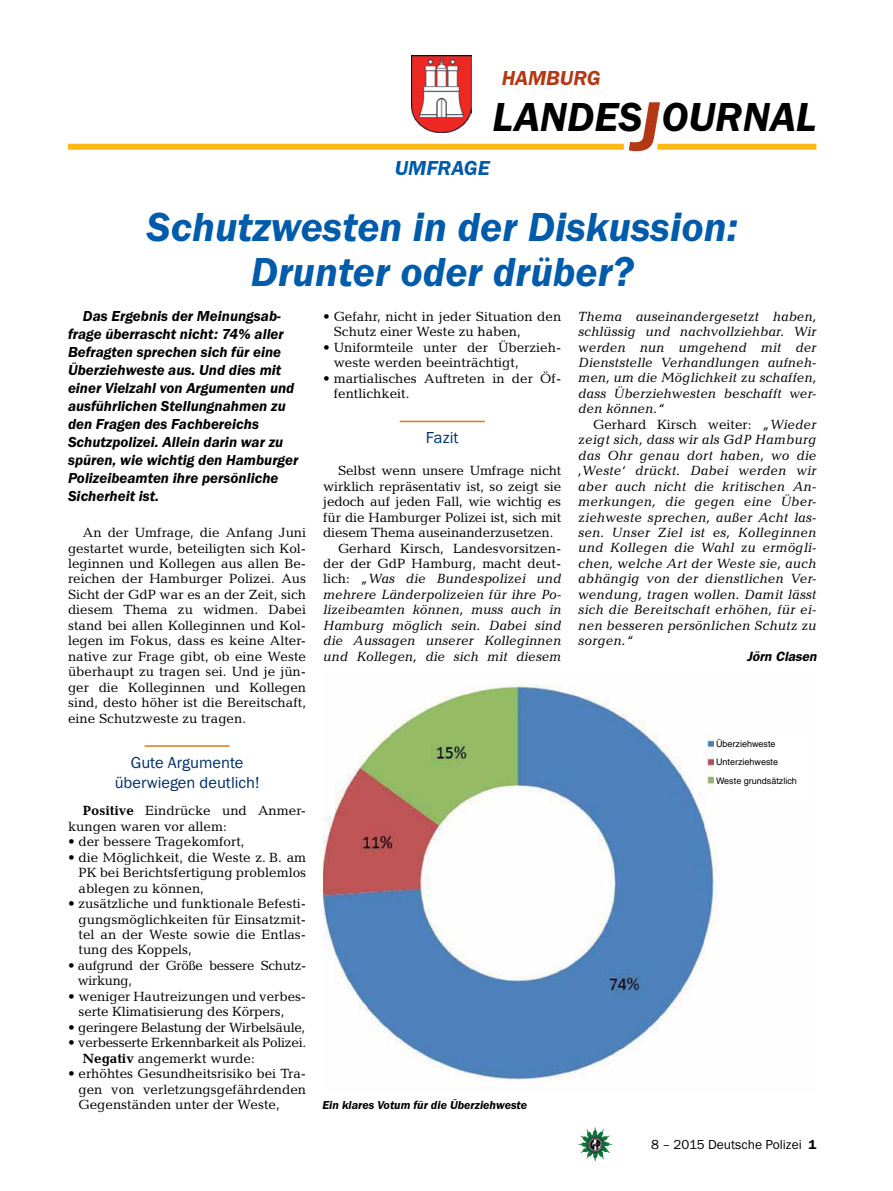
<style>
.page{position:relative;width:893px;height:1191px;background:#fff}
.page>*{position:absolute;margin:0;border:0;box-sizing:border-box;transform-origin:0 0}
._02__HEADLINE_3spalt{font:italic 600 42px/45px "Franklin Gothic Itc T";color:#005baa;text-align:center}
.t1{font:italic 600 42px "Franklin Gothic Itc T";color:#000}
.t2{font:italic 600 21px "Franklin Gothic Itc T";color:#b33916}
._01__RUBRIKENZEILE_o{font:italic 600 21px "Franklin Gothic Itc T";color:#005baa}
._21__ZÜ_C_2-zeilig{font:16.5px/19.5px "Franklin Gothic Itc T";color:#002f67;text-align:center}
._08__VORSPANN{font:italic 600 15px/18px "Franklin Gothic Itc T";color:#000}
._09__GRUNDTEXT___Blo{font:13.5px/15.5px "Candida";color:#000;text-align:justify}
._09__GRUNDTEXT___Blo-2{font:italic 13.5px/15.5px "Candida";color:#000;text-align:justify}
._09__GRUNDTEXT___Blo-3{font:13.5px/15.5px "Candida";letter-spacing:-.02em;color:#000}
.t3{font:13.5px "Franklin Gothic Itc T";color:#000}
._13__UNTERSCHRIFT_Ar{font:italic 600 13.5px "Franklin Gothic";color:#000}
._12__BILDUNTERSCHRIF{font:italic 600 12px "Franklin Gothic Itc T";color:#000}
._09__GRUNDTEXT___Blo-4{font:9px/18.6px "Helvetica";color:#000}
.s1{font-size:72px;color:#b33916}
.s2{font-weight:700}
.s3{font-style:normal}
.s4{font-weight:600}
</style>
<div class="page">
<img style="left:578px;top:1127px;width:17px;height:25px">
<img style="left:323px;top:684px;width:394px;height:397px">
<div style="left:714px;top:731px;width:95px;height:69px;background:#fff"></div>
<img style="left:412px;top:55px;width:59px;height:77px">
<div style="left:657px;top:144px;width:159px;height:6px;background:#fdb913"></div>
<div style="left:68px;top:144px;width:556px;height:6px;background:#fdb913"></div>
<hr style="left:145px;top:745px;width:85px;height:1px;background:#de761c">
<hr style="left:400px;top:421px;width:85px;height:1px;background:#de761c">
<p class="t2" style="left:502px;top:66px;width:101px">HAMBURG</p>
<p class="t1" style="left:492px;top:93px;width:325px">LANDES<span class="s1">J</span>OURNAL</p>
<p class="_01__RUBRIKENZEILE_o" style="left:395px;top:156px;width:96px">UMFRAGE</p>
<p class="_02__HEADLINE_3spalt" style="left:147px;top:203px;width:593px">Schutzwesten in der Diskussion:<br>Drunter oder drüber?</p>
<p class="_08__VORSPANN" style="left:68px;top:306px;width:232px;text-indent:15px">Das Ergebnis der Meinungsab&shy;frage überrascht nicht: 74% aller<br>Befragten sprechen sich für eine<br>Überziehweste aus. Und dies mit einer Vielzahl von Argumenten und ausführlichen Stellungnahmen zu den Fragen des Fachbereichs<br>Schutzpolizei. Allein darin war zu spüren, wie wichtig den Hamburger<br>Polizeibeamten ihre persönliche<br>Sicherheit ist.</p>
<p class="_09__GRUNDTEXT___Blo" style="left:68px;top:525px;width:240px;text-indent:15px">An der Umfrage, die Anfang Juni gestartet wurde, beteiligten sich Kol&shy;leginnen und Kollegen aus allen Be&shy;reichen der Hamburger Polizei. Aus Sicht der GdP war es an der Zeit, sich diesem Thema zu widmen. Dabei stand bei allen Kolleginnen und Kol&shy;legen im Fokus, dass es keine Alter&shy;native zur Frage gibt, ob eine Weste überhaupt zu tragen sei. Und je jün&shy;ger die Kolleginnen und Kollegen sind, desto höher ist die Bereitschaft, eine Schutzweste zu tragen.</p>
<p class="_21__ZÜ_C_2-zeilig" style="left:115px;top:752px;width:146px">Gute Argumente überwiegen deutlich!</p>
<p class="_09__GRUNDTEXT___Blo" style="left:68px;top:803px;width:240px;text-indent:15px"><span class="s2">Positive</span> Eindrücke und Anmer&shy;kungen waren vor allem:</p>
<p class="_09__GRUNDTEXT___Blo" style="left:68px;top:834px;width:178px">• der bessere Tragekomfort,</p>
<p class="_09__GRUNDTEXT___Blo" style="left:79px;top:849px;width:229px;text-indent:-11px">• die Möglichkeit, die Weste z. B. am PK bei Berichtsfertigung problemlos ablegen zu können,</p>
<p class="_09__GRUNDTEXT___Blo" style="left:79px;top:895px;width:229px;text-indent:-11px">• zusätzliche und funktionale Befesti&shy;gungsmöglichkeiten für Einsatzmit&shy;tel an der Weste sowie die Entlas&shy;tung des Koppels,</p>
<p class="_09__GRUNDTEXT___Blo-3" style="left:78px;top:957px;width:230px;text-indent:-10px">• aufgrund der Größe bessere Schutz&shy;wirkung,</p>
<p class="_09__GRUNDTEXT___Blo" style="left:79px;top:988px;width:229px;text-indent:-11px">• weniger Hautreizungen und verbes&shy;serte Klimatisierung des Körpers,</p>
<p class="_09__GRUNDTEXT___Blo-3" style="left:68px;top:1019px;width:239px">• geringere Belastung der Wirbelsäule,</p>
<p class="_09__GRUNDTEXT___Blo-3" style="left:68px;top:1034px;width:240px">• verbesserte Erkennbarkeit als Polizei.</p>
<p class="_09__GRUNDTEXT___Blo" style="left:83px;top:1050px;width:173px"><span class="s2">Negativ</span> angemerkt wurde:</p>
<p class="_09__GRUNDTEXT___Blo" style="left:79px;top:1065px;width:229px;text-indent:-11px">• erhöhtes Gesundheitsrisiko bei Tra&shy;gen von verletzungsgefährdenden Gegenständen unter der Weste,</p>
<p class="_09__GRUNDTEXT___Blo" style="left:334px;top:308px;width:229px;text-indent:-11px">• Gefahr, nicht in jeder Situation den<br>Schutz einer Weste zu haben,</p>
<p class="_09__GRUNDTEXT___Blo" style="left:334px;top:339px;width:229px;text-indent:-11px">• Uniformteile unter der Überzieh&shy;weste werden beeinträchtigt,</p>
<p class="_09__GRUNDTEXT___Blo" style="left:334px;top:370px;width:229px;text-indent:-11px">• martialisches Auftreten in der Öf&shy;fentlichkeit.</p>
<p class="_21__ZÜ_C_2-zeilig" style="left:426px;top:428px;width:34px">Fazit</p>
<p class="_09__GRUNDTEXT___Blo" style="left:323px;top:463px;width:240px;text-indent:15px">Selbst wenn unsere Umfrage nicht wirklich repräsentativ ist, so zeigt sie jedoch auf jeden Fall, wie wichtig es für die Hamburger Polizei ist, sich mit diesem Thema auseinanderzusetzen.</p>
<p class="_09__GRUNDTEXT___Blo-2" style="left:323px;top:540px;width:240px;text-indent:15px"><span class="s3">Gerhard Kirsch, Landesvorsitzen&shy;der der GdP Hamburg, macht deut&shy;lich:</span> „Was die Bundespolizei und mehrere Länderpolizeien für ihre Po&shy;lizeibeamten können, muss auch in Hamburg möglich sein. Dabei sind die Aussagen unserer Kolleginnen und Kollegen, die sich mit diesem</p>
<p class="_09__GRUNDTEXT___Blo-2" style="left:578px;top:308px;width:240px">Thema auseinandergesetzt haben, schlüssig und nachvollziehbar. Wir werden nun umgehend mit der Dienststelle Verhandlungen aufneh&shy;men, um die Möglichkeit zu schaffen, dass Überziehwesten beschafft wer&shy;den können.“</p>
<p class="_09__GRUNDTEXT___Blo-2" style="left:578px;top:416px;width:240px;text-indent:15px"><span class="s3">Gerhard Kirsch weiter:</span> „Wieder zeigt sich, dass wir als GdP Hamburg das Ohr genau dort haben, wo die ‚Weste‘ drückt. Dabei werden wir aber auch nicht die kritischen An&shy;merkungen, die gegen eine Über&shy;ziehweste sprechen, außer Acht las&shy;sen. Unser Ziel ist es, Kolleginnen und Kollegen die Wahl zu ermögli&shy;chen, welche Art der Weste sie, auch abhängig von der dienstlichen Ver&shy;wendung, tragen wollen. Damit lässt sich die Bereitschaft erhöhen, für ei&shy;nen besseren persönlichen Schutz zu sorgen.“</p>
<p class="_13__UNTERSCHRIFT_Ar" style="left:747px;top:648px;width:71px">Jörn Clasen</p>
<p class="_09__GRUNDTEXT___Blo-4" style="left:716px;top:734px;width:61px">Überziehweste</p>
<p class="_09__GRUNDTEXT___Blo-4" style="left:716px;top:753px;width:82px">Unterziehweste<br>Weste grundsätzlich</p>
<p class="_12__BILDUNTERSCHRIF" style="left:322px;top:1098px;width:206px">Ein klares Votum für die Überziehweste</p>
<p class="t3" style="left:651px;top:1136px;width:167px">8 – 2015 Deutsche Polizei <span class="s4">1</span></p>
</div>
